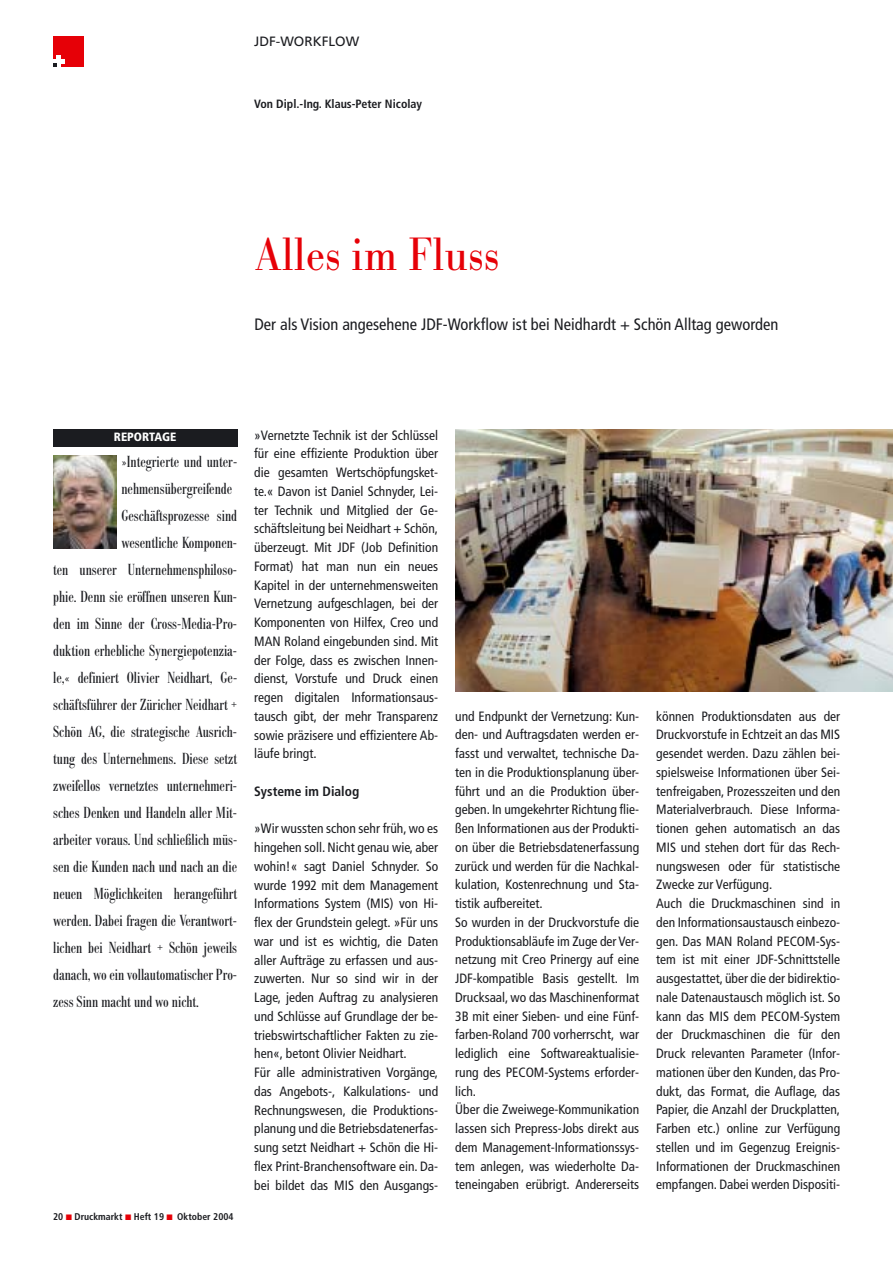
<style>
.page{position:relative;width:893px;height:1263px;background:#fff}
.page>*{position:absolute;margin:0;border:0;box-sizing:border-box;transform-origin:0 0}
.t1{font:48px "Bodoni Nr 1 SB";letter-spacing:-.01em;color:#e60007;scale:.9 1}
.t2{font:16.5px "Bodoni Nr 1 SB Con";color:#1b1c20}
.t3{font:condensed 16.5px "Frutiger";color:#1b1c20}
.t4{font:condensed 13.5px/18.8px "Frutiger";color:#1b1c20}
.t5{font:700 condensed 13.5px "Frutiger";color:#1b1c20}
.t6{font:13.5px "Frutiger";color:#1b1c20}
.t7{font:700 condensed 12px "Frutiger";color:#1b1c20}
.t8{font:900 condensed 12px "Frutiger";color:#fff}
.t9{font:700 condensed 9.75px "Frutiger";color:#1b1c20}
</style>
<div class="page">
<div style="left:53px;top:429px;width:184px;height:17px;background:#1b1c20"></div>
<img style="left:455px;top:429px;width:437px;height:263px">
<div style="left:53px;top:36px;width:31px;height:31px;background:#e60007"></div>
<div style="left:53px;top:59px;width:12px;height:5px;background:#fff"></div>
<hr style="left:57px;top:56px;width:4px;height:11px;background:#fff">
<img style="left:53px;top:456px;width:64px;height:93px">
<p class="t6" style="left:254px;top:36px;width:106px">JDF-WORKFLOW</p>
<p class="t7" style="left:254px;top:99px;width:169px">Von Dipl.-Ing. Klaus-Peter Nicolay</p>
<h1 class="t1" style="left:254px;top:235px;width:274px">Alles im Fluss</h1>
<p class="t3" style="left:254px;top:317px;width:525px">Der als Vision angesehene JDF-Workflow ist bei Neidhardt + Schön Alltag geworden</p>
<p class="t8" style="left:114px;top:432px;width:64px">REPORTAGE</p>
<p class="t2" style="left:121px;top:455px;width:117px">»Integrierte und unter-</p>
<p class="t2" style="left:121px;top:482px;width:112px">nehmensübergreifende</p>
<p class="t2" style="left:121px;top:509px;width:117px">Geschäftsprozesse sind</p>
<p class="t2" style="left:121px;top:536px;width:117px">wesentliche Komponen-</p>
<p class="t2" style="left:53px;top:563px;width:185px">ten unserer Unternehmensphiloso-</p>
<p class="t2" style="left:53px;top:590px;width:185px">phie. Denn sie eröffnen unseren Kun-</p>
<p class="t2" style="left:53px;top:617px;width:185px">den im Sinne der Cross-Media-Pro-</p>
<p class="t2" style="left:53px;top:644px;width:185px">duktion erhebliche Synergiepotenzia-</p>
<p class="t2" style="left:53px;top:671px;width:185px">le,« definiert Olivier Neidhart, Ge-</p>
<p class="t2" style="left:53px;top:698px;width:185px">schäftsführer der Züricher Neidhart +</p>
<p class="t2" style="left:53px;top:725px;width:185px">Schön AG, die strategische Ausrich-</p>
<p class="t2" style="left:53px;top:752px;width:185px">tung des Unternehmens. Diese setzt</p>
<p class="t2" style="left:53px;top:779px;width:185px">zweifellos vernetztes unternehmeri-</p>
<p class="t2" style="left:53px;top:806px;width:185px">sches Denken und Handeln aller Mit-</p>
<p class="t2" style="left:53px;top:833px;width:185px">arbeiter voraus. Und schließlich müs-</p>
<p class="t2" style="left:53px;top:860px;width:185px">sen die Kunden nach und nach an die</p>
<p class="t2" style="left:53px;top:887px;width:185px">neuen Möglichkeiten herangeführt</p>
<p class="t2" style="left:53px;top:914px;width:185px">werden. Dabei fragen die Verantwort-</p>
<p class="t2" style="left:53px;top:941px;width:185px">lichen bei Neidhart + Schön jeweils</p>
<p class="t2" style="left:53px;top:968px;width:185px">danach, wo ein vollautomatischer Pro-</p>
<p class="t2" style="left:53px;top:995px;width:147px">zess Sinn macht und wo nicht.</p>
<p class="t9" style="left:53px;top:1212px;width:112px">20 Druckmarkt Heft 19</p>
<p class="t9" style="left:177px;top:1212px;width:58px">Oktober 2004</p>
<p class="t4" style="left:254px;top:427px;width:185px;text-align:justify">»Vernetzte Technik ist der Schlüssel für eine effiziente Produktion über die gesamten Wertschöpfungsket&shy;te.« Davon ist Daniel Schnyder, Lei&shy;ter Technik und Mitglied der Ge&shy;schäftsleitung bei Neidhart + Schön, überzeugt. Mit JDF (Job Definition Format) hat man nun ein neues Kapitel in der unternehmensweiten Vernetzung aufgeschlagen, bei der Komponenten von Hilfex, Creo und MAN Roland eingebunden sind. Mit der Folge, dass es zwischen Innen&shy;dienst, Vorstufe und Druck einen regen digitalen Informationsaus&shy;tausch gibt, der mehr Transparenz sowie präzisere und effizientere Ab&shy;läufe bringt.</p>
<p class="t5" style="left:254px;top:786px;width:107px">Systeme im Dialog</p>
<p class="t4" style="left:254px;top:820px;width:185px">»Wir wussten schon sehr früh, wo es hingehen soll. Nicht genau wie, aber wohin!« sagt Daniel Schnyder. So wurde 1992 mit dem Management Informations System (MIS) von Hi&shy;flex der Grundstein gelegt. »Für uns war und ist es wichtig, die Daten aller Aufträge zu erfassen und aus&shy;zuwerten. Nur so sind wir in der Lage, jeden Auftrag zu analysieren und Schlüsse auf Grundlage der be&shy;triebswirtschaftlicher Fakten zu zie&shy;hen«, betont Olivier Neidhart.<br>Für alle administrativen Vorgänge, das Angebots-, Kalkulations- und Rechnungswesen, die Produktions&shy;planung und die Betriebsdatenerfas&shy;sung setzt Neidhart + Schön die Hi&shy;flex Print-Branchensoftware ein. Da&shy;bei bildet das MIS den Ausgangs-</p>
<p class="t4" style="left:455px;top:708px;width:185px">und Endpunkt der Vernetzung: Kun&shy;den- und Auftragsdaten werden er&shy;fasst und verwaltet, technische Da&shy;ten in die Produktionsplanung über&shy;führt und an die Produktion über&shy;geben. In umgekehrter Richtung flie&shy;ßen Informationen aus der Produkti&shy;on über die Betriebsdatenerfassung zurück und werden für die Nachkal&shy;kulation, Kostenrechnung und Sta&shy;tistik aufbereitet.<br>So wurden in der Druckvorstufe die Produktionsabläufe im Zuge der Ver&shy;netzung mit Creo Prinergy auf eine JDF-kompatible Basis gestellt. Im Drucksaal, wo das Maschinenformat 3B mit einer Sieben- und eine Fünf&shy;farben-Roland 700 vorherrscht, war lediglich eine Softwareaktualisie&shy;rung des PECOM-Systems erforder&shy;lich.<br>Über die Zweiwege-Kommunikation lassen sich Prepress-Jobs direkt aus dem Management-Informationssys&shy;tem anlegen, was wiederholte Da&shy;teneingaben erübrigt. Andererseits</p>
<p class="t4" style="left:656px;top:708px;width:185px">können Produktionsdaten aus der Druckvorstufe in Echtzeit an das MIS gesendet werden. Dazu zählen bei&shy;spielsweise Informationen über Sei&shy;tenfreigaben, Prozesszeiten und den Materialverbrauch. Diese Informa&shy;tionen gehen automatisch an das MIS und stehen dort für das Rech&shy;nungswesen oder für statistische Zwecke zur Verfügung.<br>Auch die Druckmaschinen sind in den Informationsaustausch einbezo&shy;gen. Das MAN Roland PECOM-Sys&shy;tem ist mit einer JDF-Schnittstelle ausgestattet, über die der bidirektio&shy;nale Datenaustausch möglich ist. So kann das MIS dem PECOM-System der Druckmaschinen die für den Druck relevanten Parameter (Infor&shy;mationen über den Kunden, das Pro&shy;dukt, das Format, die Auflage, das Papier, die Anzahl der Druckplatten, Farben etc.) online zur Verfügung stellen und im Gegenzug Ereignis-Informationen der Druckmaschinen empfangen. Dabei werden Dispositi-</p>
</div>
